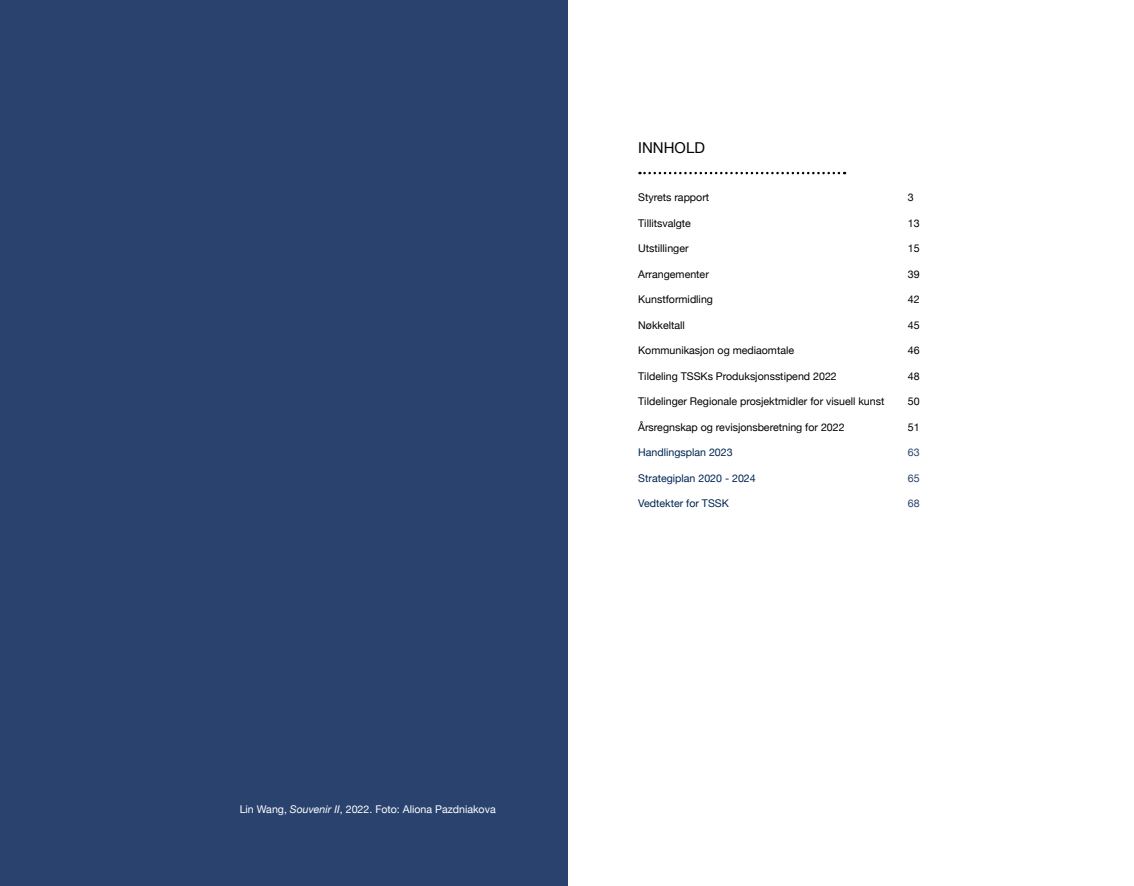
<style>
.page{position:relative;width:1134px;height:886px;background:#fff}
.page>*{position:absolute;margin:0;border:0;box-sizing:border-box;transform-origin:0 0}
.t1{font:15px "Helvetica Neue";color:#000}
.t2{font:10.62px "Helvetica Neue";color:#000}
.t3{font:10.62px "Helvetica Neue";color:#002552}
.t4{font:10.62px "Helvetica Neue";color:#fff}
.t5{font:10.62px "Helvetica Neue";color:#2a426e}
.s1{font-style:italic}
</style>
<div class="page">
<div style="left:0;top:0;width:567px;height:886px;background:#2a426e"></div>
<svg style="left:639px;top:172px;width:206px;height:2px"></svg>
<p class="t4" style="left:240px;top:802px;width:258px">Lin Wang, <span class="s1">Souvenir II</span>, 2022. Foto: Aliona Pazdniakova</p>
<h1 class="t1" style="left:638px;top:137px;width:68px">INNHOLD</h1>
<p class="t2" style="left:638px;top:190px;width:73px">Styrets rapport</p>
<p class="t2" style="left:638px;top:215px;width:54px">Tillitsvalgte</p>
<p class="t2" style="left:638px;top:241px;width:52px">Utstillinger</p>
<p class="t2" style="left:638px;top:266px;width:72px">Arrangementer</p>
<p class="t2" style="left:638px;top:292px;width:76px">Kunstformidling</p>
<p class="t2" style="left:638px;top:317px;width:48px">Nøkkeltall</p>
<p class="t2" style="left:638px;top:343px;width:157px">Kommunikasjon og mediaomtale</p>
<p class="t2" style="left:638px;top:368px;width:200px">Tildeling TSSKs Produksjonsstipend 2022</p>
<p class="t2" style="left:638px;top:394px;width:248px">Tildelinger Regionale prosjektmidler for visuell kunst</p>
<p class="t2" style="left:638px;top:419px;width:208px">Årsregnskap og revisjonsberetning for 2022</p>
<p class="t3" style="left:638px;top:445px;width:96px">Handlingsplan 2023</p>
<p class="t3" style="left:638px;top:470px;width:119px">Strategiplan 2020 - 2024</p>
<p class="t3" style="left:638px;top:496px;width:92px">Vedtekter for TSSK</p>
<p class="t2" style="left:908px;top:190px;width:7px">3</p>
<p class="t2" style="left:908px;top:215px;width:13px">13</p>
<p class="t2" style="left:908px;top:241px;width:13px">15</p>
<p class="t2" style="left:908px;top:266px;width:13px">39</p>
<p class="t2" style="left:908px;top:292px;width:13px">42</p>
<p class="t2" style="left:908px;top:317px;width:13px">45</p>
<p class="t2" style="left:908px;top:343px;width:13px">46</p>
<p class="t2" style="left:908px;top:368px;width:13px">48</p>
<p class="t2" style="left:908px;top:394px;width:13px">50</p>
<p class="t2" style="left:908px;top:419px;width:13px">51</p>
<p class="t5" style="left:908px;top:445px;width:13px">63</p>
<p class="t5" style="left:908px;top:470px;width:13px">65</p>
<p class="t5" style="left:908px;top:496px;width:13px">68</p>
</div>
